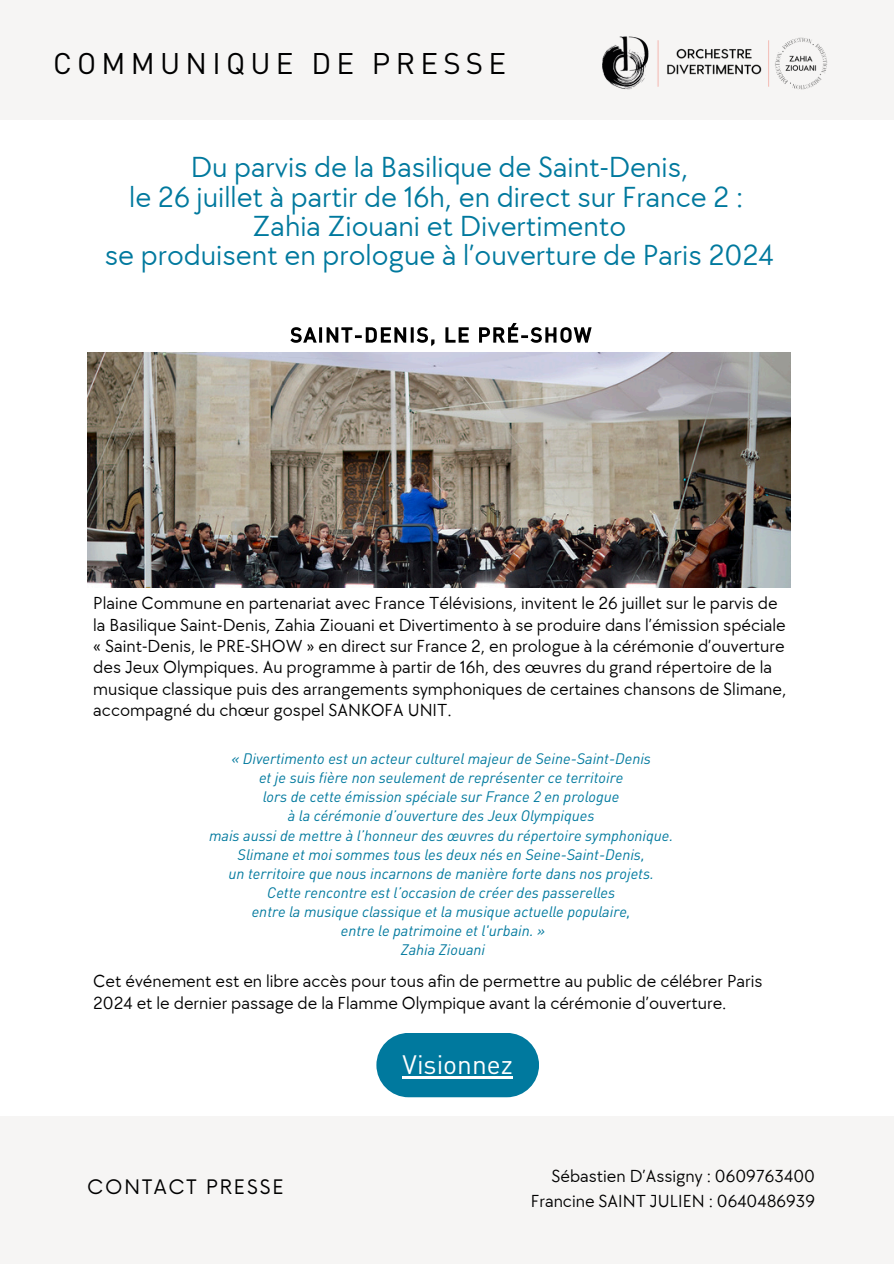
<style>
.page{position:relative;width:894px;height:1264px;background:#fff}
.page>*{position:absolute;margin:0;border:0;box-sizing:border-box;transform-origin:0 0}
.t1{font:30px/29.2px "TT Chocolates";color:#00799e;text-align:center}
.t2{font:29.4px "DIN Pro";letter-spacing:.18em;color:#000}
.t3{font:26.25px "DIN Pro";color:#fff}
.t4{font:19.5px "Now";letter-spacing:.1em;color:#000}
.t5{font:18px/21.3px "TT Chocolates";color:#000}
.t6{font:italic 15px "DIN Pro";color:#00799e}
</style>
<div class="page">
<div style="left:0;top:0;width:893px;height:119px;background:#f6f5f4"></div>
<div style="left:0;top:1115px;width:893px;height:148px;background:#f6f5f4"></div>
<img style="left:602px;top:36px;width:226px;height:54px">
<img style="left:87px;top:352px;width:703px;height:235px">
<div style="left:376px;top:1032px;width:163px;height:65px;background:#00799e;border-radius:32px"></div>
<svg style="left:290px;top:323px;width:302px;height:24px"></svg>
<hr style="left:402px;top:1076px;width:110px;height:2px;background:#fff">
<h2 class="t2" style="left:53px;top:45px;width:454px">COMMUNIQUE DE PRESSE</h2>
<h5 class="t1" style="left:105px;top:154px;width:670px">Du parvis de la Basilique de Saint-Denis,<br>le 26 juillet à partir de 16h, en direct sur France 2 :<br>Zahia Ziouani et Divertimento<br>se produisent en prologue à l’ouverture de Paris 2024</h5>
<h5 class="t5" style="left:93px;top:593px;width:694px">Plaine Commune en partenariat avec France Télévisions, invitent le 26 juillet sur le parvis de la Basilique Saint-Denis, Zahia Ziouani et Divertimento à se produire dans l’émission spéciale « Saint-Denis, le PRE-SHOW » en direct sur France 2, en prologue à la cérémonie d’ouverture des Jeux Olympiques. Au programme à partir de 16h, des œuvres du grand répertoire de la musique classique puis des arrangements symphoniques de certaines chansons de Slimane, accompagné du chœur gospel SANKOFA UNIT.</h5>
<p class="t6" style="left:231px;top:749px;width:421px">« Divertimento est un acteur culturel majeur de Seine-Saint-Denis</p>
<p class="t6" style="left:259px;top:768px;width:366px">et je suis fière non seulement de représenter ce territoire</p>
<p class="t6" style="left:263px;top:787px;width:358px">lors de cette émission spéciale sur France 2 en prologue</p>
<p class="t6" style="left:288px;top:806px;width:308px">à la cérémonie d’ouverture des Jeux Olympiques</p>
<p class="t6" style="left:209px;top:825px;width:466px">mais aussi de mettre à l’honneur des œuvres du répertoire symphonique.</p>
<p class="t6" style="left:237px;top:845px;width:408px">Slimane et moi sommes tous les deux nés en Seine-Saint-Denis,</p>
<p class="t6" style="left:228px;top:864px;width:427px">un territoire que nous incarnons de manière forte dans nos projets.</p>
<p class="t6" style="left:267px;top:883px;width:349px">Cette rencontre est l’occasion de créer des passerelles</p>
<p class="t6" style="left:252px;top:902px;width:380px">entre la musique classique et la musique actuelle populaire,</p>
<p class="t6" style="left:341px;top:921px;width:206px">entre le patrimoine et l'urbain. »</p>
<h3 class="t6" style="left:400px;top:940px;width:86px">Zahia Ziouani</h3>
<p class="t5" style="left:93px;top:971px;width:670px">Cet événement est en libre accès pour tous afin de permettre au public de célébrer Paris<br>2024 et le dernier passage de la Flamme Olympique avant la cérémonie d’ouverture.</p>
<h4 class="t4" style="left:87px;top:1176px;width:198px">CONTACT PRESSE</h4>
<h5 class="t3" style="left:402px;top:1048px;width:112px">Visionnez</h5>
<h4 class="t5" style="left:530px;top:1163px;width:285px;line-height:24.8px;text-align:right">Sébastien D’Assigny : 0609763400<br>Francine SAINT JULIEN : 0640486939</h4>
</div>
